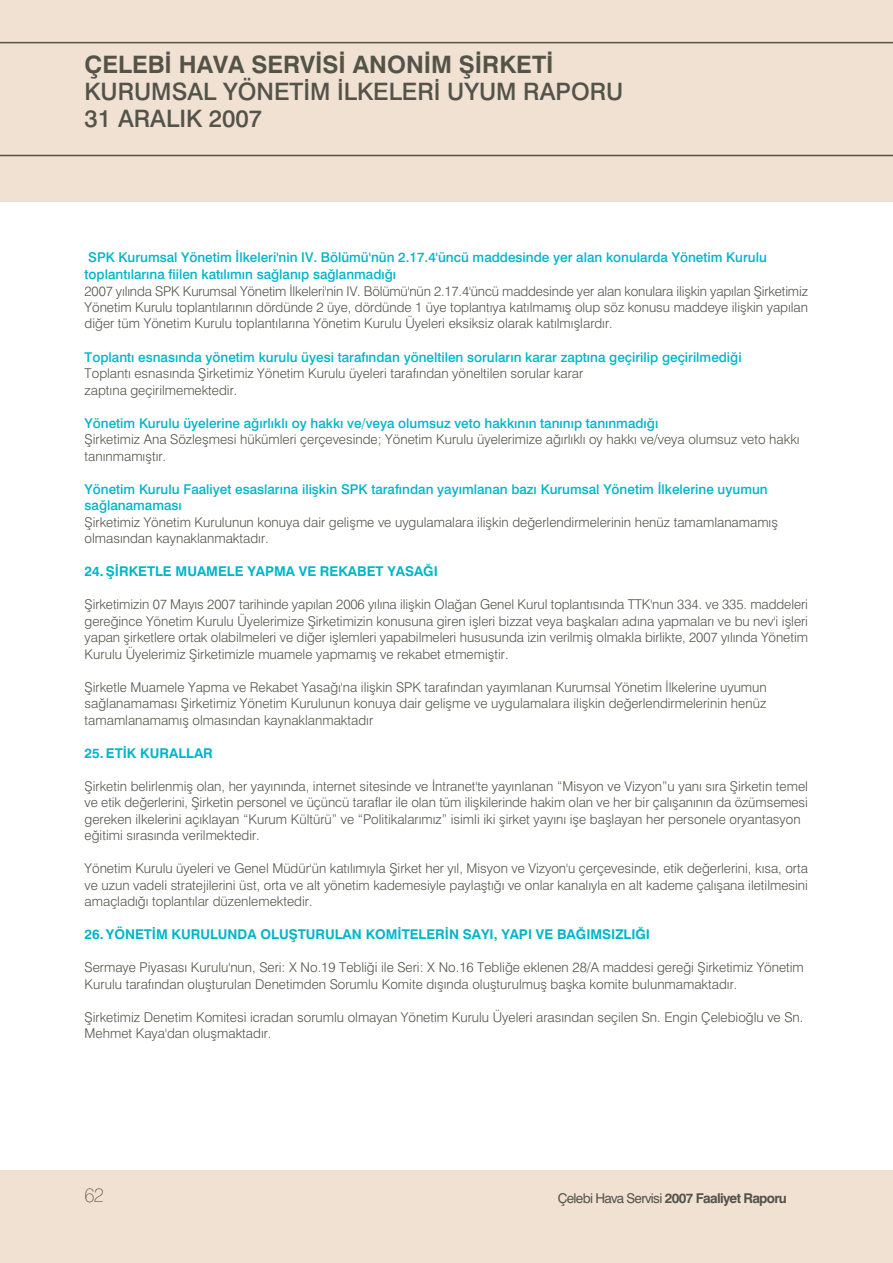
<style>
.page{position:relative;width:893px;height:1263px;background:#fff}
.page>*{position:absolute;margin:0;border:0;box-sizing:border-box;transform-origin:0 0}
.t1{font:500 24px/27px "Swiss 721 BT";color:#53534a}
.t2{font:700 24px "Swiss 721 BT";color:#53534a}
.t3{font:100 19.5px "Swiss 721 BT";color:#53534a}
.t4{font:300 13.5px/16.5px "Swiss 721 BT";color:#53534a}
.t5{font:500 13.5px/16.5px "Swiss 721 BT";color:#00b5c8}
.t6{font:700 13.5px "Swiss 721 BT";color:#00b5c8}
.t7{font:700 13.5px "Swiss 721 BT";letter-spacing:-.05em;color:#53534a}
.s1{font-weight:400}
</style>
<div class="page">
<div style="left:0;top:0;width:893px;height:202px;background:#f1e1d3"></div>
<div style="left:0;top:1171px;width:893px;height:92px;background:#f1e1d3"></div>
<hr style="left:0;top:155px;width:893px;height:1px;background:#53534a">
<hr style="left:0;top:42px;width:893px;height:1px;background:#53534a">
<h1 class="t2" style="left:85px;top:56px;width:470px">ÇELEB‹ HAVA SERV‹S‹ ANON‹M fi‹RKET‹</h1>
<h1 class="t1" style="left:85px;top:81px;width:540px">KURUMSAL YÖNET‹M ‹LKELER‹ UYUM RAPORU<br>31 ARALIK 2007</h1>
<p class="t5" style="left:85px;top:251px;width:684px">SPK Kurumsal Yönetim ‹lkeleri'nin IV. Bölümü'nün 2.17.4'üncü maddesinde yer alan konularda Yönetim Kurulu toplant›lar›na fiilen kat›l›m›n sa¤lan›p sa¤lanmad›¤›</p>
<p class="t4" style="left:85px;top:284px;width:725px;text-align:justify">2007 y›l›nda SPK Kurumsal Yönetim ‹lkeleri'nin IV. Bölümü'nün 2.17.4'üncü maddesinde yer alan konulara iliflkin yap›lan fiirketimiz Yönetim Kurulu toplant›lar›n›n dördünde 2 üye, dördünde 1 üye toplant›ya kat›lmam›fl olup söz konusu maddeye iliflkin yap›lan di¤er tüm Yönetim Kurulu toplant›lar›na Yönetim Kurulu Üyeleri eksiksiz olarak kat›lm›fllard›r.</p>
<p class="t5" style="left:85px;top:350px;width:658px">Toplant› esnas›nda yönetim kurulu üyesi taraf›ndan yöneltilen sorular›n karar zapt›na geçirilip geçirilmedi¤i</p>
<p class="t4" style="left:85px;top:366px;width:500px">Toplant› esnas›nda fiirketimiz Yönetim Kurulu üyeleri taraf›ndan yöneltilen sorular karar zapt›na geçirilmemektedir.</p>
<p class="t5" style="left:85px;top:416px;width:575px">Yönetim Kurulu üyelerine a¤›rl›kl› oy hakk› ve/veya olumsuz veto hakk›n›n tan›n›p tan›nmad›¤›</p>
<p class="t4" style="left:85px;top:432px;width:716px">fiirketimiz Ana Sözleflmesi hükümleri çerçevesinde; Yönetim Kurulu üyelerimize a¤›rl›kl› oy hakk› ve/veya olumsuz veto hakk› tan›nmam›flt›r.</p>
<p class="t5" style="left:85px;top:482px;width:684px">Yönetim Kurulu Faaliyet esaslar›na iliflkin SPK taraf›ndan yay›mlanan baz› Kurumsal Yönetim ‹lkelerine uyumun sa¤lanamamas›</p>
<p class="t4" style="left:85px;top:515px;width:695px">fiirketimiz Yönetim Kurulunun konuya dair geliflme ve uygulamalara iliflkin de¤erlendirmelerinin henüz tamamlanamam›fl olmas›ndan kaynaklanmaktad›r.</p>
<p class="t6" style="left:85px;top:566px;width:355px">24. fi‹RKETLE MUAMELE YAPMA VE REKABET YASA⁄I</p>
<p class="t4" style="left:85px;top:597px;width:725px;text-align:justify">fiirketimizin 07 May›s 2007 tarihinde yap›lan 2006 y›l›na iliflkin Ola¤an Genel Kurul toplant›s›nda TTK'nun 334. ve 335. maddeleri gere¤ince Yönetim Kurulu Üyelerimize fiirketimizin konusuna giren iflleri bizzat veya baflkalar› ad›na yapmalar› ve bu nev'i iflleri yapan flirketlere ortak olabilmeleri ve di¤er ifllemleri yapabilmeleri hususunda izin verilmifl olmakla birlikte, 2007 y›l›nda Yönetim Kurulu Üyelerimiz fiirketimizle muamele yapmam›fl ve rekabet etmemifltir.</p>
<p class="t4" style="left:85px;top:680px;width:684px;text-align:justify">fiirketle Muamele Yapma ve Rekabet Yasa¤›'na iliflkin SPK taraf›ndan yay›mlanan Kurumsal Yönetim ‹lkelerine uyumun sa¤lanamamas› fiirketimiz Yönetim Kurulunun konuya dair geliflme ve uygulamalara iliflkin de¤erlendirmelerinin henüz tamamlanamam›fl olmas›ndan kaynaklanmaktad›r</p>
<p class="t6" style="left:85px;top:748px;width:130px">25. ET‹K KURALLAR</p>
<p class="t4" style="left:85px;top:779px;width:725px">fiirketin belirlenmifl olan, her yay›n›nda, internet sitesinde ve ‹ntranet'te yay›nlanan “Misyon ve Vizyon”u yan› s›ra fiirketin temel ve etik de¤erlerini, fiirketin personel ve üçüncü taraflar ile olan tüm iliflkilerinde hakim olan ve her bir çal›flan›n›n da özümsemesi gereken ilkelerini aç›klayan “Kurum Kültürü” ve “Politikalar›m›z” isimli iki flirket yay›n› ifle bafllayan her personele oryantasyon e¤itimi s›ras›nda verilmektedir.</p>
<p class="t4" style="left:85px;top:861px;width:725px;text-align:justify">Yönetim Kurulu üyeleri ve Genel Müdür'ün kat›l›m›yla fiirket her y›l, Misyon ve Vizyon'u çerçevesinde, etik de¤erlerini, k›sa, orta ve uzun vadeli stratejilerini üst, orta ve alt yönetim kademesiyle paylaflt›¤› ve onlar kanal›yla en alt kademe çal›flana iletilmesini amaçlad›¤› toplant›lar düzenlemektedir.</p>
<p class="t6" style="left:85px;top:929px;width:567px">26. YÖNET‹M KURULUNDA OLUfiTURULAN KOM‹TELER‹N SAYI, YAPI VE BA⁄IMSIZLI⁄I</p>
<p class="t4" style="left:85px;top:960px;width:721px">Sermaye Piyasas› Kurulu'nun, Seri: X No.19 Tebli¤i ile Seri: X No.16 Tebli¤e eklenen 28/A maddesi gere¤i fiirketimiz Yönetim<br>Kurulu taraf›ndan oluflturulan Denetimden Sorumlu Komite d›fl›nda oluflturulmufl baflka komite bulunmamaktad›r.</p>
<p class="t4" style="left:85px;top:1010px;width:720px">fiirketimiz Denetim Komitesi icradan sorumlu olmayan Yönetim Kurulu Üyeleri aras›ndan seçilen Sn. Engin Çelebio¤lu ve Sn.<br>Mehmet Kaya'dan oluflmaktad›r.</p>
<h2 class="t3" style="left:85px;top:1188px;width:21px">62</h2>
<p class="t7" style="left:558px;top:1194px;width:231px"><span class="s1">Çelebi Hava Servisi</span> 2007 Faaliyet Raporu</p>
</div>
